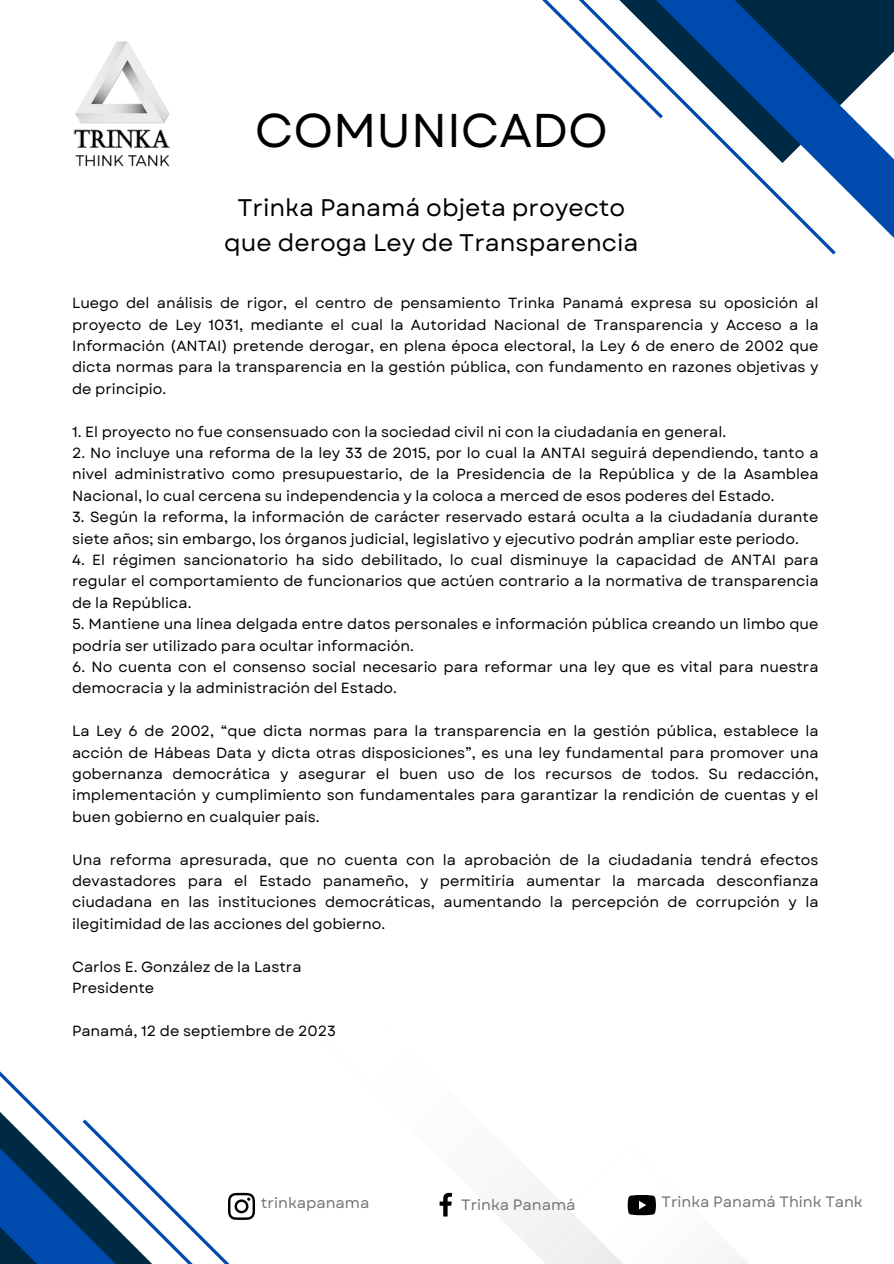
<style>
.page{position:relative;width:894px;height:1264px;background:#fff}
.page>*{position:absolute;margin:0;border:0;box-sizing:border-box;transform-origin:0 0}
.t1{font:47.25px "Garet";color:#000}
.t2{font:24px "Garet";color:#000}
.t3{font:15px "Garet";color:#737373}
.t4{font:14.7px/21.5px "Garet";color:#000;text-align:justify}
</style>
<div class="page">
<img style="left:443px;top:1182px;width:304px;height:81px">
<img style="left:43px;top:23px;width:159px;height:160px;border-radius:50%">
<svg style="left:439px;top:1192px;width:13px;height:24px"></svg>
<svg style="left:627px;top:1194px;width:28px;height:21px"></svg>
<svg style="left:542px;top:0;width:351px;height:255px"></svg>
<svg style="left:0;top:1071px;width:255px;height:192px"></svg>
<p class="t1" style="left:255px;top:96px;width:354px">COMUNICADO</p>
<p class="t2" style="left:237px;top:190px;width:389px">Trinka Panamá objeta proyecto</p>
<p class="t2" style="left:224px;top:225px;width:415px">que deroga Ley de Transparencia</p>
<p class="t4" style="left:72px;top:292px;width:747px">Luego del análisis de rigor, el centro de pensamiento Trinka Panamá expresa su oposición al proyecto de Ley 1031, mediante el cual la Autoridad Nacional de Transparencia y Acceso a la Información (ANTAI) pretende derogar, en plena época electoral, la Ley 6 de enero de 2002 que dicta normas para la transparencia en la gestión pública, con fundamento en razones objetivas y de principio.</p>
<p class="t4" style="left:72px;top:421px;width:655px">1. El proyecto no fue consensuado con la sociedad civil ni con la ciudadanía en general.</p>
<p class="t4" style="left:72px;top:442px;width:747px">2. No incluye una reforma de la ley 33 de 2015, por lo cual la ANTAI seguirá dependiendo, tanto a nivel administrativo como presupuestario, de la Presidencia de la República y de la Asamblea Nacional, lo cual cercena su independencia y la coloca a merced de esos poderes del Estado.</p>
<p class="t4" style="left:72px;top:506px;width:747px">3. Según la reforma, la información de carácter reservado estará oculta a la ciudadanía durante siete años; sin embargo, los órganos judicial, legislativo y ejecutivo podrán ampliar este periodo.</p>
<p class="t4" style="left:72px;top:549px;width:747px">4. El régimen sancionatorio ha sido debilitado, lo cual disminuye la capacidad de ANTAI para regular el comportamiento de funcionarios que actúen contrario a la normativa de transparencia de la República.</p>
<p class="t4" style="left:72px;top:613px;width:747px">5. Mantiene una línea delgada entre datos personales e información pública creando un limbo que podría ser utilizado para ocultar información.</p>
<p class="t4" style="left:72px;top:656px;width:747px">6. No cuenta con el consenso social necesario para reformar una ley que es vital para nuestra democracia y la administración del Estado.</p>
<p class="t4" style="left:72px;top:720px;width:747px">La Ley 6 de 2002, “que dicta normas para la transparencia en la gestión pública, establece la acción de Hábeas Data y dicta otras disposiciones”, es una ley fundamental para promover una gobernanza democrática y asegurar el buen uso de los recursos de todos. Su redacción, implementación y cumplimiento son fundamentales para garantizar la rendición de cuentas y el buen gobierno en cualquier país.</p>
<p class="t4" style="left:72px;top:848px;width:747px">Una reforma apresurada, que no cuenta con la aprobación de la ciudadanía tendrá efectos devastadores para el Estado panameño, y permitiría aumentar la marcada desconfianza ciudadana en las instituciones democráticas, aumentando la percepción de corrupción y la ilegitimidad de las acciones del gobierno.</p>
<p class="t4" style="left:72px;top:955px;width:231px">Carlos E. González de la Lastra</p>
<p class="t4" style="left:72px;top:977px;width:84px">Presidente</p>
<p class="t4" style="left:72px;top:1020px;width:265px">Panamá, 12 de septiembre de 2023</p>
<p class="t3" style="left:261px;top:1192px;width:110px">trinkapanama</p>
<p class="t3" style="left:461px;top:1193px;width:116px">Trinka Panamá</p>
<p class="t3" style="left:661px;top:1191px;width:203px">Trinka Panamá Think Tank</p>
</div>
